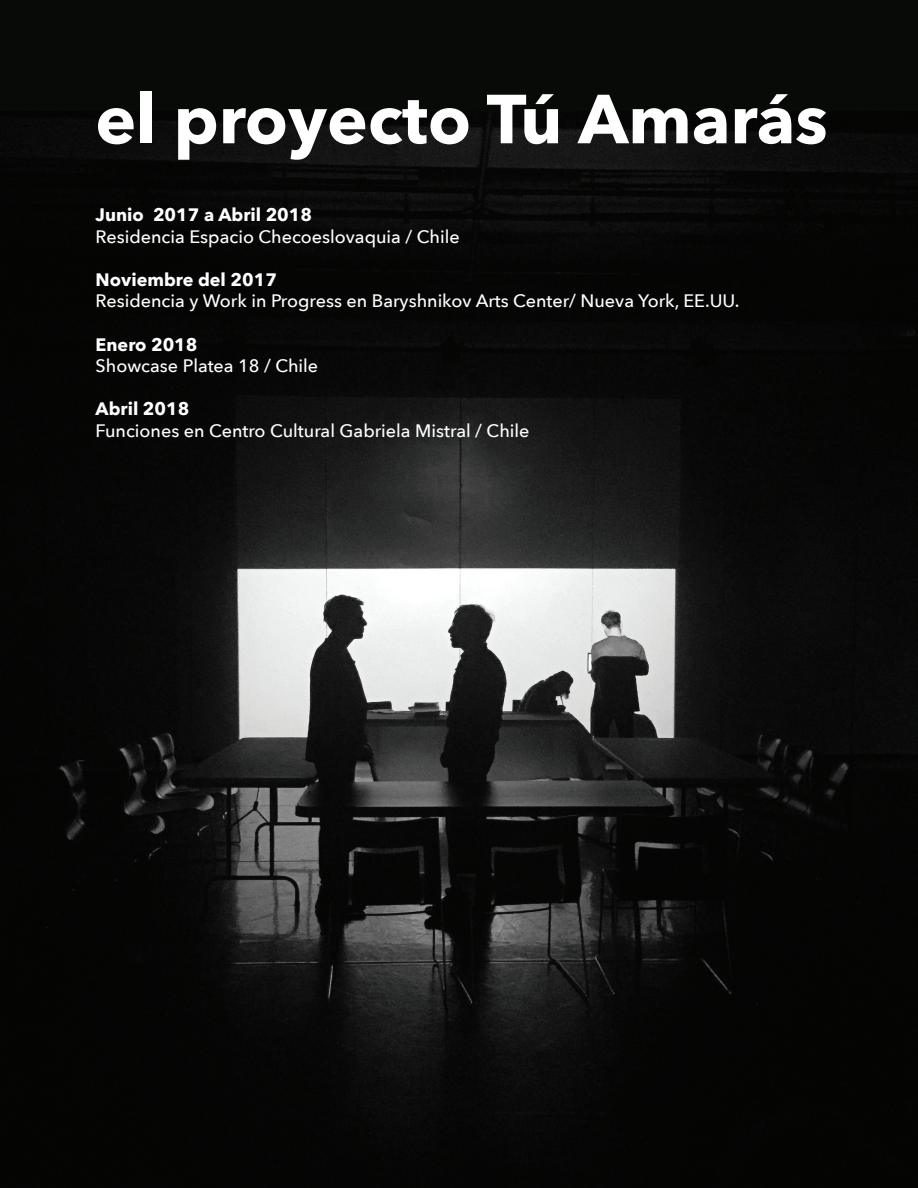
<style>
.page{position:relative;width:918px;height:1188px;background:#fff}
.page>*{position:absolute;margin:0;border:0;box-sizing:border-box;transform-origin:0 0}
.t1{font:700 68.55px "Avenir Next";color:#fff}
.t2{font:500 18px "Avenir Next";color:#fff}
.t3{font:700 18px "Avenir Next";color:#fff}
</style>
<div class="page">
<img style="left:0;top:111px;width:918px;height:1077px">
<div style="left:0;top:0;width:918px;height:111px;background:#080a08"></div>
<h1 class="t1" style="left:95px;top:60px;width:734px">el proyecto Tú Amarás</h1>
<p class="t3" style="left:96px;top:199px;width:218px">Junio 2017 a Abril 2018</p>
<p class="t2" style="left:96px;top:221px;width:366px">Residencia Espacio Checoeslovaquia / Chile</p>
<p class="t3" style="left:96px;top:264px;width:183px">Noviembre del 2017</p>
<p class="t2" style="left:96px;top:286px;width:645px">Residencia y Work in Progress en Baryshnikov Arts Center/ Nueva York, EE.UU.</p>
<p class="t3" style="left:96px;top:329px;width:103px">Enero 2018</p>
<p class="t2" style="left:96px;top:351px;width:224px">Showcase Platea 18 / Chile</p>
<p class="t3" style="left:96px;top:394px;width:95px">Abril 2018</p>
<p class="t2" style="left:96px;top:415px;width:435px">Funciones en Centro Cultural Gabriela Mistral / Chile</p>
</div>
